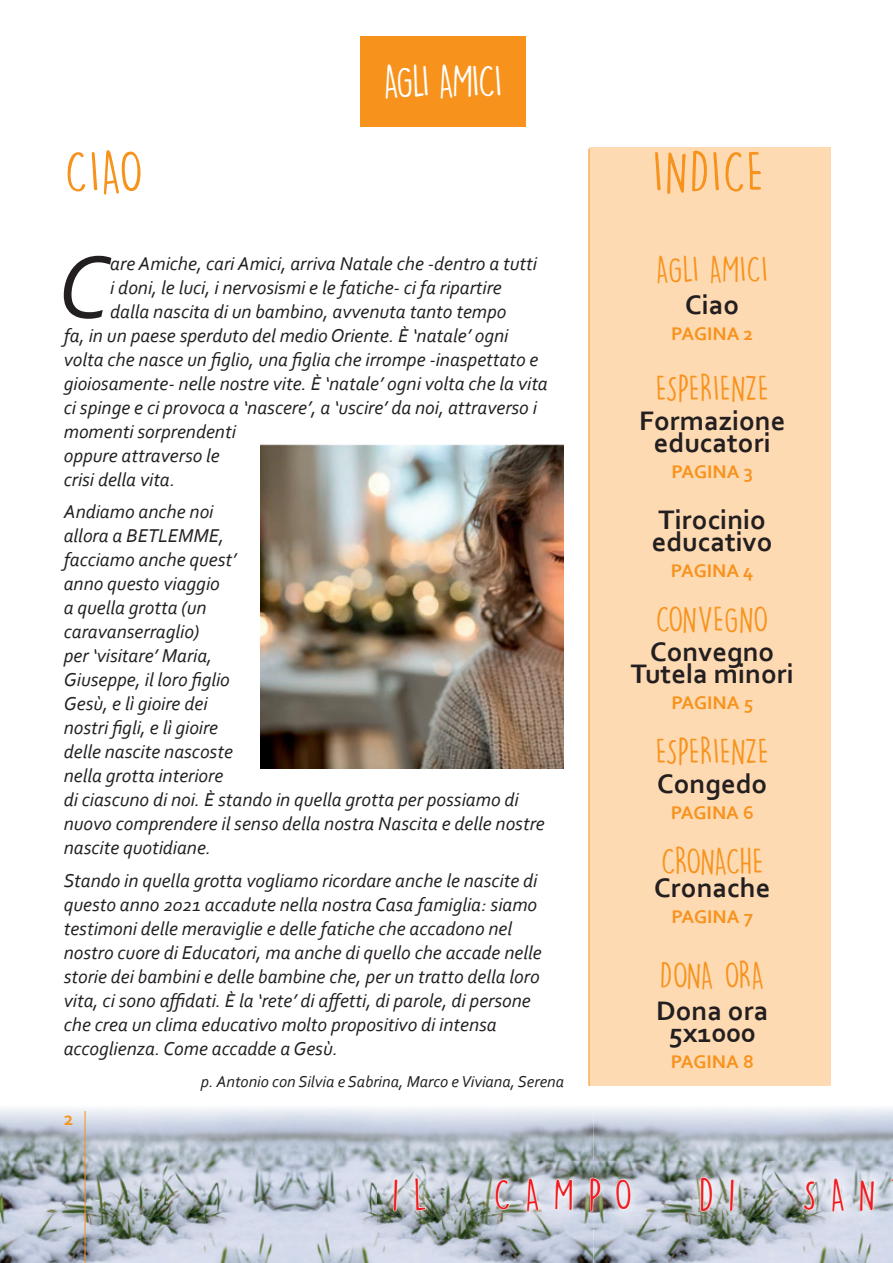
<style>
.page{position:relative;width:893px;height:1263px;background:#fff}
.page>*{position:absolute;margin:0;border:0;box-sizing:border-box;transform-origin:0 0}
.t1{font:italic 93px "Corbel";color:#231f20}
.t2{font:54px "DK Lemon Yellow Sun";letter-spacing:.02em;color:#f7931d}
.t3{font:41.55px "DK Lemon Yellow Sun";letter-spacing:-.04em;color:#fff}
.t4{font:40.2px "DK Lemon Yellow Sun";letter-spacing:.34em;color:#ee1d23}
.t5{font:33.9px "DK Lemon Yellow Sun";color:#f7931d}
.t6{font:33.9px "DK Lemon Yellow Sun";letter-spacing:-.03em;color:#f7931d}
.t7{font:700 28.05px/22.2px "Corbel";color:#231f20;text-align:center}
.t8{font:italic 19.5px/24px "Corbel";color:#231f20}
.t9{font:700 19.5px "Corbel";color:#f7931d}
.t10{font:700 19.2px "Corbel";color:#f7931d}
.t11{font:italic 16.5px "Corbel";color:#231f20}
</style>
<div class="page">
<div style="left:590px;top:147px;width:241px;height:939px;background:#fedab3"></div>
<img style="left:0;top:1108px;width:893px;height:155px">
<img style="left:378px;top:1162px;width:515px;height:65px">
<svg style="left:393px;top:1179px;width:5px;height:32px"></svg>
<svg style="left:415px;top:1120px;width:11px;height:91px"></svg>
<svg style="left:494px;top:1179px;width:16px;height:31px"></svg>
<svg style="left:526px;top:1177px;width:13px;height:54px"></svg>
<svg style="left:555px;top:1173px;width:18px;height:37px"></svg>
<svg style="left:590px;top:1177px;width:11px;height:35px"></svg>
<svg style="left:612px;top:1179px;width:21px;height:30px"></svg>
<svg style="left:700px;top:1177px;width:12px;height:34px"></svg>
<svg style="left:729px;top:1179px;width:5px;height:32px"></svg>
<svg style="left:803px;top:1180px;width:12px;height:30px"></svg>
<svg style="left:832px;top:1177px;width:12px;height:54px"></svg>
<svg style="left:859px;top:1179px;width:16px;height:80px"></svg>
<svg style="left:892px;top:1178px;width:1px;height:30px"></svg>
<div style="left:360px;top:36px;width:166px;height:90px;background:#f7931d"></div>
<img style="left:260px;top:444px;width:303px;height:325px">
<hr style="left:589px;top:149px;width:1px;height:937px;background:#f7931d">
<hr style="left:85px;top:1111px;width:1px;height:152px;background:#f7931d">
<h2 class="t2" style="left:65px;top:139px;width:80px">CIAO</h2>
<h3 class="t3" style="left:384px;top:56px;width:120px">AGLI AMICI</h3>
<h1 class="t1" style="left:58px;top:229px;width:54px">C</h1>
<p class="t8" style="left:110px;top:251px;width:428px">are Amiche, cari Amici, arriva Natale che -dentro a tutti</p>
<p class="t8" style="left:110px;top:275px;width:393px">i doni, le luci, i nervosismi e le fatiche- ci fa ripartire</p>
<p class="t8" style="left:110px;top:299px;width:398px">dalla nascita di un bambino, avvenuta tanto tempo</p>
<p class="t8" style="left:64px;top:323px;width:446px">fa, in un paese sperduto del medio Oriente. È ‘natale’ ogni</p>
<p class="t8" style="left:64px;top:347px;width:476px">volta che nasce un figlio, una figlia che irrompe -inaspettato e</p>
<p class="t8" style="left:64px;top:371px;width:486px">gioiosamente- nelle nostre vite. È ‘natale’ ogni volta che la vita</p>
<p class="t8" style="left:64px;top:395px;width:475px">ci spinge e ci provoca a ‘nascere’, a ‘uscire’ da noi, attraverso i</p>
<p class="t8" style="left:64px;top:419px;width:174px">momenti sorprendenti</p>
<p class="t8" style="left:64px;top:443px;width:158px">oppure attraverso le</p>
<p class="t8" style="left:64px;top:467px;width:113px">crisi della vita.</p>
<p class="t8" style="left:64px;top:499px;width:482px">Andiamo anche noi<br>allora a BETLEMME,<br>facciamo anche quest’<br>anno questo viaggio<br>a quella grotta (un<br>caravanserraglio)<br>per ‘visitare’ Maria,<br>Giuseppe, il loro figlio<br>Gesù, e lì gioire dei<br>nostri figli, e lì gioire<br>delle nascite nascoste<br>nella grotta interiore<br>di ciascuno di noi. È stando in quella grotta per possiamo di nuovo comprendere il senso della nostra Nascita e delle nostre nascite quotidiane.</p>
<p class="t8" style="left:64px;top:868px;width:479px">Stando in quella grotta vogliamo ricordare anche le nascite di questo anno 2021 accadute nella nostra Casa famiglia: siamo testimoni delle meraviglie e delle fatiche che accadono nel nostro cuore di Educatori, ma anche di quello che accade nelle storie dei bambini e delle bambine che, per un tratto della loro vita, ci sono affidati. È la ‘rete’ di affetti, di parole, di persone che crea un clima educativo molto propositivo di intensa accoglienza. Come accadde a Gesù.</p>
<p class="t11" style="left:201px;top:1071px;width:365px">p. Antonio con Silvia e Sabrina, Marco e Viviana, Serena</p>
<p class="t9" style="left:64px;top:1107px;width:11px">2</p>
<h2 class="t2" style="left:652px;top:139px;width:113px">INDICE</h2>
<h3 class="t5" style="left:656px;top:249px;width:113px">AGLI AMICI</h3>
<h3 class="t7" style="left:685px;top:293px;width:56px">Ciao</h3>
<p class="t10" style="left:671px;top:322px;width:84px">PAGINA 2</p>
<h3 class="t5" style="left:656px;top:367px;width:114px">ESPERIENZE</h3>
<h3 class="t7" style="left:639px;top:409px;width:148px">Formazione educatori</h3>
<p class="t10" style="left:671px;top:460px;width:83px">PAGINA 3</p>
<h3 class="t7" style="left:652px;top:508px;width:122px;text-align:left">Tirocinio educativo</h3>
<p class="t10" style="left:671px;top:559px;width:84px">PAGINA 4</p>
<h3 class="t5" style="left:656px;top:598px;width:114px">CONVEGNO</h3>
<h3 class="t7" style="left:631px;top:640px;width:165px">Convegno<br>Tutela minori</h3>
<p class="t10" style="left:671px;top:691px;width:83px">PAGINA 5</p>
<h3 class="t5" style="left:656px;top:731px;width:114px">ESPERIENZE</h3>
<h3 class="t7" style="left:657px;top:772px;width:112px">Congedo</h3>
<p class="t10" style="left:671px;top:801px;width:85px">PAGINA 6</p>
<h3 class="t6" style="left:661px;top:840px;width:104px">CRONACHE</h3>
<h3 class="t7" style="left:654px;top:876px;width:118px">Cronache</h3>
<p class="t10" style="left:671px;top:905px;width:83px">PAGINA 7</p>
<h3 class="t5" style="left:660px;top:955px;width:106px">DONA ORA</h3>
<h3 class="t7" style="left:656px;top:999px;width:114px">Dona ora<br>5x1000</h3>
<p class="t10" style="left:671px;top:1050px;width:85px">PAGINA 8</p>
<h3 class="t4" style="left:392px;top:1170px;width:37px">i l</h3>
<h3 class="t4" style="left:494px;top:1170px;width:140px">CAMPO</h3>
<h3 class="t4" style="left:699px;top:1170px;width:38px">d i</h3>
<h3 class="t4" style="left:802px;top:1170px;width:76px">SAN</h3>
</div>
